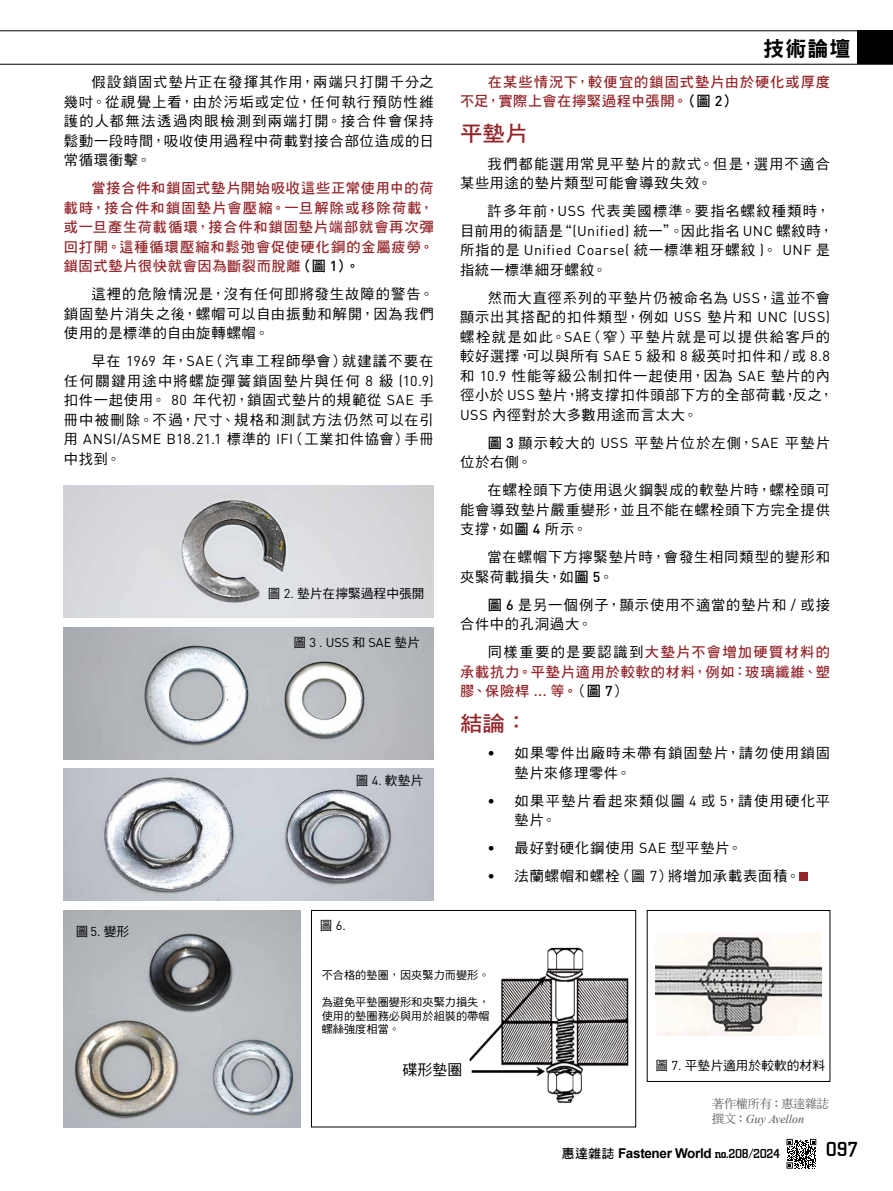
<style>
.page{position:relative;width:893px;height:1191px;background:#fff}
.page>*{position:absolute;margin:0;border:0;box-sizing:border-box;transform-origin:0 0}
.t1{font:21.3px "DF Hei Std W7";color:#94252a;scale:1.05 1}
.t2{font:21px "DF Hei Std W9";color:#000}
.t3{font:500 21px "City D";color:#000}
.t4{font:15px "DF Hei Std W5";color:#000}
.t5{font:14.25px/19.5px "DF Hei Std W5";letter-spacing:.065em;color:#000}
.t6{font:14.25px/19.5px "DF Hei Std W7";letter-spacing:.055em;color:#94252a;text-align:justify}
.t7{font:14.25px "DIN Pro";letter-spacing:.035em;color:#000}
.t8{font:14.25px/19.5px "DF Hei Std W5";letter-spacing:.085em;color:#000}
.t9{font:14.25px/19.5px "DF Hei Std W5";letter-spacing:.095em;color:#000}
.t10{font:700 13.5px "Arial";letter-spacing:-.025em;color:#000}
.t11{font:12.75px "DF Hei Std W5";color:#000}
.t12{font:12.75px "DIN Pro";color:#000}
.t13{font:italic 12px "Times New Roman";letter-spacing:-.005em;color:#595757}
.t14{font:12px "DF Ming Std W5";letter-spacing:-.01em;color:#595757}
.t15{font:11.25px/13.5px "DF Hei Std W5";color:#000;text-align:justify}
.s1{color:#000}
.s2{font-family:"DIN Pro";font-weight:500;color:#000}
.s3{font-family:"DIN Pro"}
.s4{font-family:"DF Hei Std W5"}
.s5{font-family:"DF Hei Std W7"}
.s6{font-family:"DIN Pro";font-weight:500}
.s7{font-family:"DF Hei Std W5";color:#000}
.s8{font-family:"DF Ming Std W5";font-style:normal}
.s9{font-family:"DF Hei Std W7";font-weight:400;font-size:12.75px}
.s10{font-family:"City D";font-weight:500}
</style>
<div class="page">
<div style="left:857px;top:31px;width:36px;height:33px;background:#000"></div>
<hr style="left:0;top:64px;width:893px;height:1px;background:#000">
<hr style="left:0;top:31px;width:893px;height:1px;background:#000">
<svg style="left:786px;top:1138px;width:30px;height:30px"></svg>
<div style="left:799px;top:872px;width:9px;height:8px;background:#94252a"></div>
<img style="left:64px;top:486px;width:370px;height:132px">
<img style="left:64px;top:627px;width:370px;height:132px">
<img style="left:64px;top:769px;width:370px;height:131px">
<img style="left:64px;top:910px;width:236px;height:217px">
<img style="left:469px;top:947px;width:160px;height:157px">
<div style="left:311px;top:940px;width:182px;height:79px;background:#fff"></div>
<div style="left:311px;top:910px;width:325px;height:217px;border:1px solid #000"></div>
<img style="left:656px;top:932px;width:165px;height:103px">
<p class="t5" style="left:64px;top:72px;width:371px;text-align:justify;text-indent:28px">假設鎖固式墊片正在發揮其作用，兩端只打開千分之幾吋。從視覺上看，由於污垢或定位，任何執行預防性維護的人都無法透過肉眼檢測到兩端打開。接合件會保持鬆動一段時間，吸收使用過程中荷載對接合部位造成的日常循環衝擊。</p>
<p class="t6" style="left:64px;top:178px;width:371px;text-indent:28px">當接合件和鎖固式墊片開始吸收這些正常使用中的荷載時，接合件和鎖固墊片會壓縮。一旦解除或移除荷載，或一旦產生荷載循環，接合件和鎖固墊片端部就會再次彈回打開。這種循環壓縮和鬆弛會促使硬化鋼的金屬疲勞。鎖固式墊片很快就會因為斷裂而脫離<span class="s1">（圖</span> <span class="s2">1</span><span class="s1">）。</span></p>
<p class="t5" style="left:64px;top:284px;width:371px;text-align:justify;text-indent:28px">這裡的危險情況是，沒有任何即將發生故障的警告。鎖固墊片消失之後，螺帽可以自由振動和解開，因為我們使用的是標準的自由旋轉螺帽。</p>
<p class="t5" style="left:64px;top:351px;width:371px;text-align:justify;text-indent:28px">早在 <span class="s3">1969</span> 年，<span class="s3">SAE</span>（汽車工程師學會）就建議不要在任何關鍵用途中將螺旋彈簧鎖固墊片與任何 <span class="s3">8</span> 級 <span class="s3">(10.9)</span>扣件一起使用。 <span class="s3">80</span> 年代初，鎖固式墊片的規範從 <span class="s3">SAE</span> 手冊中被刪除。不過，尺寸、規格和測試方法仍然可以在引</p>
<p class="t7" style="left:64px;top:429px;width:371px"><span class="s4">用</span> ANSI/ASME B18.21.1 <span class="s4">標準的</span> IFI<span class="s4">（工業扣件協會）手冊</span></p>
<p class="t5" style="left:64px;top:448px;width:59px">中找到。</p>
<p class="t11" style="left:268px;top:586px;width:158px">圖 <span class="s3">2.</span> 墊片在擰緊過程中張開</p>
<p class="t12" style="left:293px;top:633px;width:128px"><span class="s4">圖</span> 3 . USS <span class="s4">和</span> SAE <span class="s4">墊片</span></p>
<p class="t11" style="left:356px;top:773px;width:69px">圖 <span class="s3">4.</span> 軟墊片</p>
<p class="t11" style="left:76px;top:924px;width:55px">圖<span class="s3">5.</span> 變形</p>
<p class="t12" style="left:320px;top:917px;width:28px"><span class="s4">圖</span> 6.</p>
<h2 class="t2" style="left:763px;top:37px;width:89px">技術論壇</h2>
<p class="t6" style="left:460px;top:72px;width:371px;text-indent:28px">在某些情況下，較便宜的鎖固式墊片由於硬化或厚度不足，實際上會在擰緊過程中張開。<span class="s1">（圖</span> <span class="s2">2</span><span class="s1">）</span></p>
<h1 class="t1" style="left:460px;top:122px;width:66px">平墊片</h1>
<p class="t5" style="left:460px;top:153px;width:371px;text-indent:28px">我們都能選用常見平墊片的款式。但是，選用不適合某些用途的墊片類型可能會導致失效。</p>
<p class="t5" style="left:460px;top:201px;width:375px;text-align:right">許多年前，<span class="s3">USS</span> 代表美國標準。要指名螺紋種類時，<br>目前用的術語是“<span class="s3">(Unified)</span> 統一”。因此指名 <span class="s3">UNC</span> 螺紋時，</p>
<p class="t7" style="left:460px;top:240px;width:371px"><span class="s4">所指的是</span> Unified Coarse( <span class="s4">統一標準粗牙螺紋</span> )<span class="s4">。</span> UNF <span class="s4">是</span></p>
<p class="t5" style="left:488px;top:255px;width:344px;line-height:28px;text-indent:-28px">指統一標準細牙螺紋。<br>然而大直徑系列的平墊片仍被命名為 <span class="s3">USS</span>，這並不會</p>
<p class="t5" style="left:460px;top:307px;width:375px">顯示出其搭配的扣件類型，例如 <span class="s3">USS</span> 墊片和 <span class="s3">UNC (USS)</span>螺栓就是如此。<span class="s3">SAE</span>（窄）平墊片就是可以提供給客戶的較好選擇，可以與所有 <span class="s3">SAE 5</span> 級和 <span class="s3">8</span> 級英吋扣件和 <span class="s3">/</span> 或 <span class="s3">8.8</span>和 <span class="s3">10.9</span> 性能等級公制扣件一起使用，因為 <span class="s3">SAE</span> 墊片的內徑小於 <span class="s3">USS</span> 墊片，將支撐扣件頭部下方的全部荷載，反之，<br><span class="s3">USS</span> 內徑對於大多數用途而言太大。</p>
<p class="t8" style="left:460px;top:432px;width:371px;text-indent:28px"><span class="s5">圖</span> <span class="s6">3</span> 顯示較大的 <span class="s3">USS</span> 平墊片位於左側，<span class="s3">SAE</span> 平墊片位於右側。</p>
<p class="t5" style="left:460px;top:480px;width:371px;text-align:justify;text-indent:28px">在螺栓頭下方使用退火鋼製成的軟墊片時，螺栓頭可能會導致墊片嚴重變形，並且不能在螺栓頭下方完全提供支撐，如<span class="s5">圖</span> <span class="s6">4</span> 所示。</p>
<p class="t5" style="left:460px;top:547px;width:371px;text-indent:28px">當在螺帽下方擰緊墊片時，會發生相同類型的變形和夾緊荷載損失，如<span class="s5">圖</span> <span class="s6">5</span>。</p>
<p class="t5" style="left:460px;top:594px;width:371px;text-indent:28px"><span class="s5">圖</span> <span class="s6">6</span> 是另一個例子，顯示使用不適當的墊片和 <span class="s3">/</span> 或接合件中的孔洞過大。</p>
<p class="t6" style="left:460px;top:642px;width:371px;text-indent:28px"><span class="s7">同樣重要的是要認識到</span>大墊片不會增加硬質材料的承載抗力。平墊片適用於較軟的材料，例如：玻璃纖維、塑膠、保險桿 <span class="s6">...</span> 等。<span class="s7">（</span><span class="s1">圖</span> <span class="s2">7</span><span class="s7">）</span></p>
<h1 class="t1" style="left:460px;top:712px;width:66px">結論：</h1>
<p class="t5" style="left:515px;top:743px;width:317px;text-indent:-27px"><span class="s3">•</span> 如果零件出廠時未帶有鎖固墊片，請勿使用鎖固墊片來修理零件。</p>
<p class="t9" style="left:515px;top:791px;width:317px;text-indent:-27px"><span class="s3">•</span> 如果平墊片看起來類似圖 <span class="s3">4</span> 或 <span class="s3">5</span>，請使用硬化平墊片。</p>
<p class="t5" style="left:488px;top:838px;width:256px"><span class="s3">•</span> 最好對硬化鋼使用 <span class="s3">SAE</span> 型平墊片。</p>
<p class="t5" style="left:488px;top:866px;width:314px"><span class="s3">•</span> 法蘭螺帽和螺栓（圖 <span class="s3">7</span>）將增加承載表面積。</p>
<p class="t15" style="left:322px;top:968px;width:169px">不合格的墊圈，因夾緊力而變形。</p>
<p class="t15" style="left:322px;top:995px;width:169px">為避免平墊圈變形和夾緊力損失，使用的墊圈務必與用於組裝的帶帽螺絲強度相當。</p>
<p class="t4" style="left:403px;top:1061px;width:61px">碟形墊圈</p>
<p class="t11" style="left:656px;top:1058px;width:171px">圖 <span class="s3">7.</span> 平墊片適用於較軟的材料</p>
<p class="t14" style="left:712px;top:1097px;width:118px">著作權所有：惠達雜誌</p>
<p class="t13" style="left:712px;top:1110px;width:93px"><span class="s8">撰文：</span>Guy Avellon</p>
<p class="t10" style="left:562px;top:1143px;width:220px"><span class="s9">惠達雜誌</span> Fastener World <span class="s10">no.208/2024</span></p>
<h2 class="t3" style="left:826px;top:1138px;width:34px">097</h2>
</div>
